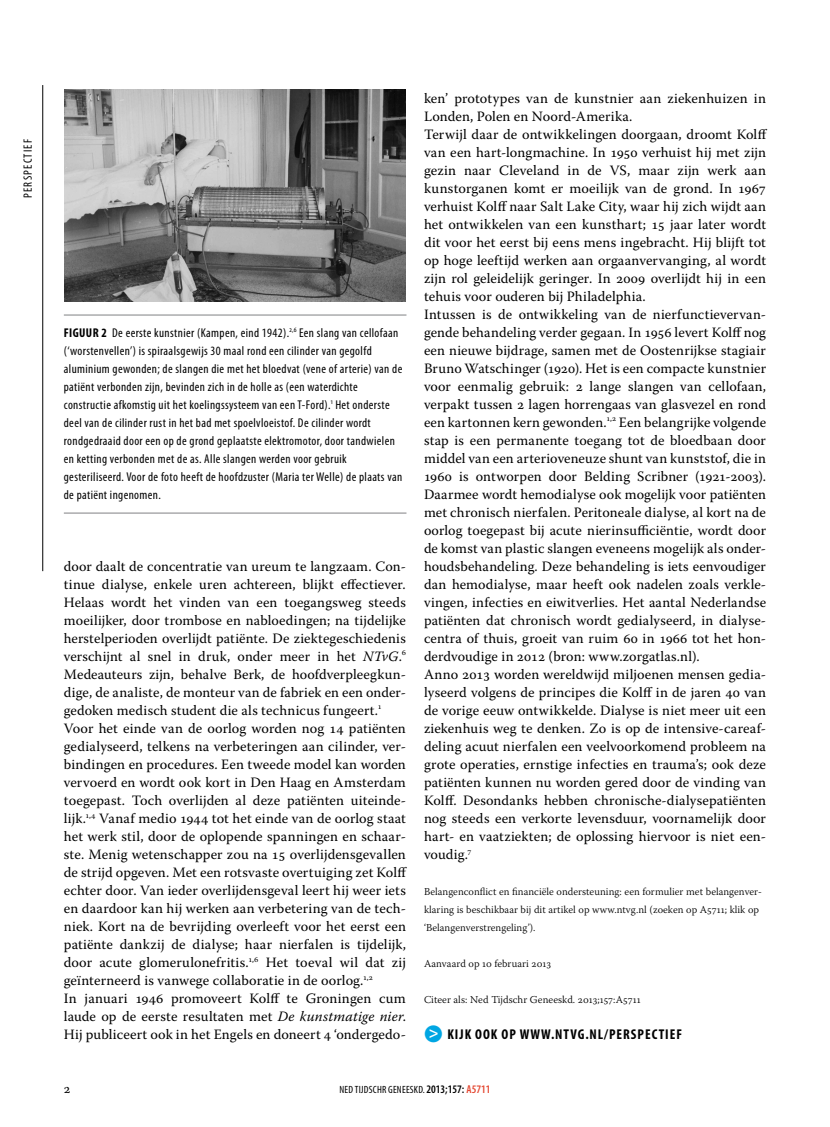
<style>
.page{position:relative;width:830px;height:1127px;background:#fff}
.page>*{position:absolute;margin:0;border:0;box-sizing:border-box;transform-origin:0 0}
.t1{font:14.25px/18px "Warnock Pro";letter-spacing:.01em;color:#000}
.t2{font:700 condensed 14.25px "Myriad Pro";letter-spacing:.07em;color:#000}
.t3{font:13.5px "Warnock Pro";color:#000}
.t4{font:condensed 12.75px/18px "Myriad Pro";letter-spacing:.03em;color:#000}
.t5{font:condensed 12px "Myriad Pro";letter-spacing:.1em;color:#000}
.t6{font:300 10.5px/18px "Warnock Pro";letter-spacing:.005em;color:#000}
.t7{font:condensed 10.5px "Myriad Pro";letter-spacing:.02em;color:#000}
.s1{font-weight:700}
.s2{font-style:italic}
.s3{color:#00a6e3}
.s4{font-size:16.5px;color:#fff}
.s5{font-weight:600;font-size:11.55px}
.s6{font-weight:600;font-size:11.55px;color:#e44731}
</style>
<div class="page">
<hr style="left:42px;top:85px;width:1px;height:486px;background:#000">
<hr style="left:64px;top:315px;width:342px;height:1px;background:#808184">
<hr style="left:64px;top:513px;width:342px;height:1px;background:#808184">
<img style="left:65px;top:89px;width:340px;height:212px">
<p class="t5" style="left:21px;top:198px;width:60px;rotate:-90deg">PERSPECTIEF</p>
<p class="t4" style="left:64px;top:324px;width:340px"><span class="s1">FIGUUR 2</span> De eerste kunstnier (Kampen, eind 1942).<sup>2,6</sup> Een slang van cellofaan (‘worstenvellen’) is spiraalsgewijs 30 maal rond een cilinder van gegolfd aluminium gewonden; de slangen die met het bloedvat (vene of arterie) van de patiënt verbonden zijn, bevinden zich in de holle as (een waterdichte constructie afkomstig uit het koelingssysteem van een T-Ford).<sup>1</sup> Het onderste deel van de cilinder rust in het bad met spoelvloeistof. De cilinder wordt rondgedraaid door een op de grond geplaatste elektromotor, door tandwielen en ketting verbonden met de as. Alle slangen werden voor gebruik gesteriliseerd. Voor de foto heeft de hoofdzuster (Maria ter Welle) de plaats van de patiënt ingenomen.</p>
<p class="t1" style="left:64px;top:557px;width:344px">door daalt de concentratie van ureum te langzaam. Con&shy;tinue dialyse, enkele uren achtereen, blijkt effectiever.<br>Helaas wordt het vinden van een toegangsweg steeds moeilijker, door trombose en nabloedingen; na tijdelijke herstelperioden overlijdt patiënte. De ziektegeschiedenis verschijnt al snel in druk, onder meer in het <span class="s2">NTvG</span>.<sup>6<br></sup>Medeauteurs zijn, behalve Berk, de hoofdverpleegkun&shy;dige, de analiste, de monteur van de fabriek en een onder&shy;gedoken medisch student die als technicus fungeert.<sup>1<br></sup>Voor het einde van de oorlog worden nog 14 patiënten gedialyseerd, telkens na verbeteringen aan cilinder, ver&shy;bindingen en procedures. Een tweede model kan worden vervoerd en wordt ook kort in Den Haag en Amsterdam toegepast. Toch overlijden al deze patiënten uiteinde&shy;lijk.<sup>1,4</sup> Vanaf medio 1944 tot het einde van de oorlog staat het werk stil, door de oplopende spanningen en schaar&shy;ste. Menig wetenschapper zou na 15 overlijdensgevallen de strijd opgeven. Met een rotsvaste overtuiging zet Kolff echter door. Van ieder overlijdensgeval leert hij weer iets en daardoor kan hij werken aan verbetering van de tech&shy;niek. Kort na de bevrijding overleeft voor het eerst een patiënte dankzij de dialyse; haar nierfalen is tijdelijk, door acute glomerulonefritis.<sup>1,6</sup> Het toeval wil dat zij geïnterneerd is vanwege collaboratie in de oorlog.<sup>1,2<br></sup>In januari 1946 promoveert Kolff te Groningen cum laude op de eerste resultaten met <span class="s2">De kunstmatige nier</span>.<br>Hij publiceert ook in het Engels en doneert 4 ‘ondergedo-</p>
<p class="t1" style="left:424px;top:89px;width:344px">ken’ prototypes van de kunstnier aan ziekenhuizen in Londen, Polen en Noord-Amerika.<br>Terwijl daar de ontwikkelingen doorgaan, droomt Kolff van een hart-longmachine. In 1950 verhuist hij met zijn gezin naar Cleveland in de VS, maar zijn werk aan kunstorganen komt er moeilijk van de grond. In 1967 verhuist Kolff naar Salt Lake City, waar hij zich wijdt aan het ontwikkelen van een kunsthart; 15 jaar later wordt dit voor het eerst bij eens mens ingebracht. Hij blijft tot op hoge leeftijd werken aan orgaanvervanging, al wordt zijn rol geleidelijk geringer. In 2009 overlijdt hij in een tehuis voor ouderen bij Philadelphia.<br>Intussen is de ontwikkeling van de nierfunctievervan&shy;gende behandeling verder gegaan. In 1956 levert Kolff nog een nieuwe bijdrage, samen met de Oostenrijkse stagiair Bruno Watschinger (1920). Het is een compacte kunstnier voor eenmalig gebruik: 2 lange slangen van cellofaan, verpakt tussen 2 lagen horrengaas van glasvezel en rond een kartonnen kern gewonden.<sup>1,2</sup> Een belangrijke volgende stap is een permanente toegang tot de bloedbaan door middel van een arterioveneuze shunt van kunststof, die in 1960 is ontworpen door Belding Scribner (1921-2003).<br>Daarmee wordt hemodialyse ook mogelijk voor patiënten met chronisch nierfalen. Peritoneale dialyse, al kort na de oorlog toegepast bij acute nierinsufficiëntie, wordt door de komst van plastic slangen eveneens mogelijk als onder&shy;houdsbehandeling. Deze behandeling is iets eenvoudiger dan hemodialyse, maar heeft ook nadelen zoals verkle&shy;vingen, infecties en eiwitverlies. Het aantal Nederlandse patiënten dat chronisch wordt gedialyseerd, in dialyse&shy;centra of thuis, groeit van ruim 60 in 1966 tot het hon&shy;derdvoudige in 2012 (bron: www.zorgatlas.nl).<br>Anno 2013 worden wereldwijd miljoenen mensen gedia&shy;lyseerd volgens de principes die Kolff in de jaren 40 van de vorige eeuw ontwikkelde. Dialyse is niet meer uit een ziekenhuis weg te denken. Zo is op de intensive-careaf&shy;deling acuut nierfalen een veelvoorkomend probleem na grote operaties, ernstige infecties en trauma’s; ook deze patiënten kunnen nu worden gered door de vinding van Kolff. Desondanks hebben chronische-dialysepatiënten nog steeds een verkorte levensduur, voornamelijk door hart- en vaatziekten; de oplossing hiervoor is niet een&shy;voudig.<sup>7</sup></p>
<p class="t6" style="left:424px;top:882px;width:339px">Belangenconflict en financiële ondersteuning: een formulier met belangenver&shy;klaring is beschikbaar bij dit artikel op www.ntvg.nl (zoeken op A5711; klik op ‘Belangenverstrengeling’).</p>
<p class="t6" style="left:424px;top:954px;width:129px">Aanvaard op 10 februari 2013</p>
<p class="t6" style="left:424px;top:990px;width:218px">Citeer als: Ned Tijdschr Geneeskd. 2013;157:A5711</p>
<p class="t2" style="left:424px;top:1026px;width:258px"><span class="s3">●</span><span class="s4">&gt;</span> KIJK OOK OP WWW.NTVG.NL/PERSPECTIEF</p>
<p class="t3" style="left:64px;top:1080px;width:8px">2</p>
<p class="t7" style="left:339px;top:1084px;width:152px">NED TIJDSCHR GENEESKD. <span class="s5">2013;157:</span> <span class="s6">A5711</span></p>
</div>
